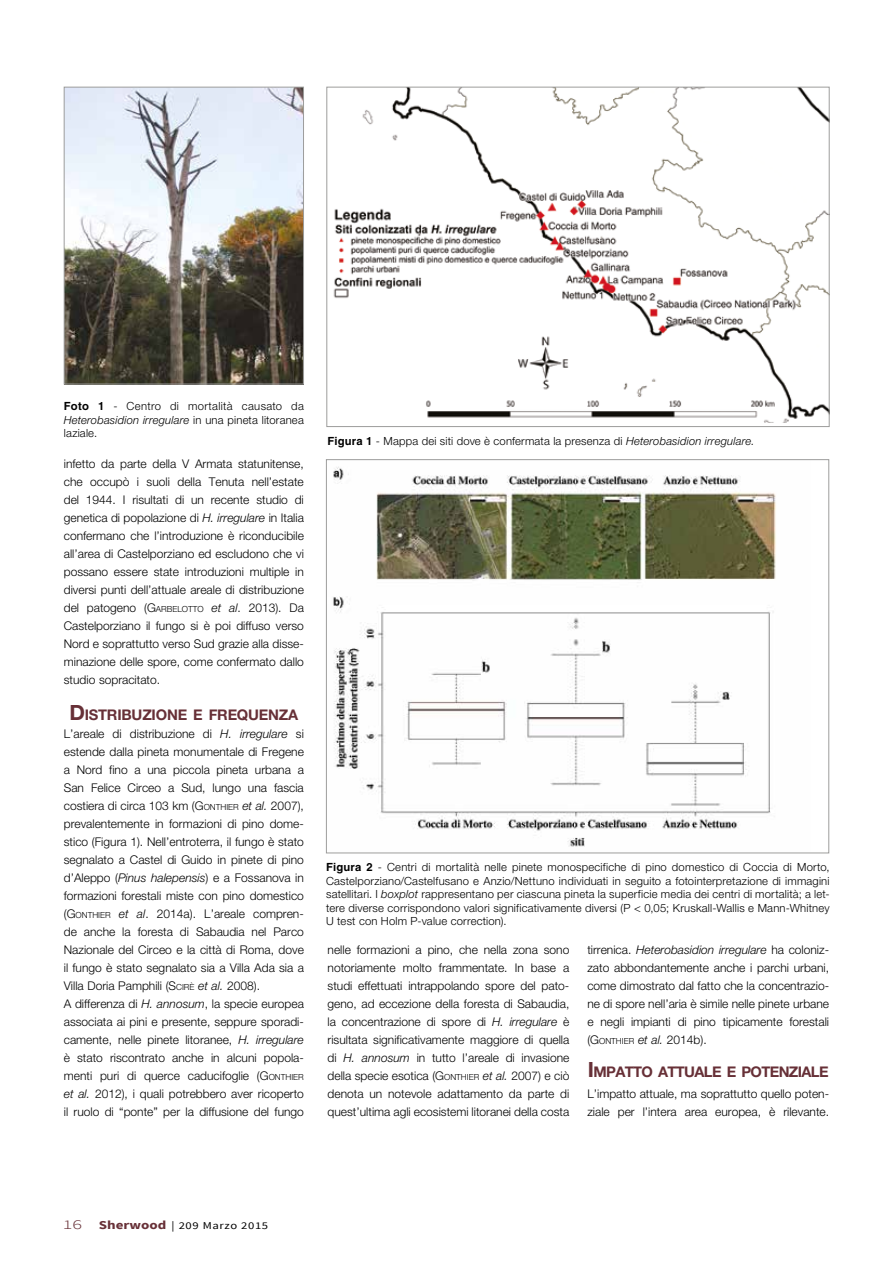
<style>
.page{position:relative;width:893px;height:1263px;background:#fff}
.page>*{position:absolute;margin:0;border:0;box-sizing:border-box;transform-origin:0 0}
.t1{font:700 14.7px "Helvetica Neue LT Std";letter-spacing:-.03em;color:#673037}
.t2{font:300 12px/18px "Helvetica Neue LT Std";color:#000;text-align:justify}
.t3{font:300 11.25px/13.5px "Helvetica Neue LT Std";letter-spacing:.015em;color:#000;text-align:justify}
.t4{font:10.5px "Source Sans Pro";letter-spacing:.05em;color:#000;scale:1.2 1}
.s1{font-family:"Helvetica LT Std";font-weight:700}
.s2{font-style:italic}
.s3{font-style:inherit}
.s4{font-size:8.4px}
.s5{font-size:21px}
.s6{font-weight:300;font-size:13.5px;color:#673037}
.s7{font-weight:700;font-size:12px;color:#673037}
</style>
<div class="page">
<img style="left:66px;top:89px;width:236px;height:293px">
<div style="left:64px;top:87px;width:240px;height:297px;border:1px solid #9d9d9c"></div>
<img style="left:333px;top:89px;width:495px;height:333px">
<img style="left:333px;top:467px;width:443px;height:380px">
<p class="t3" style="left:64px;top:399px;width:242px"><span class="s1">Foto 1</span> - Centro di mortalità causato da <span class="s2">Heterobasidion irregulare</span> in una pineta litoranea laziale.</p>
<p class="t2" style="left:64px;top:454px;width:242px">infetto da parte della V Armata statunitense, che occupò i suoli della Tenuta nell’estate del 1944. I risultati di un recente studio di genetica di popolazione di <span class="s2">H. irregulare</span> in Italia confermano che l’introduzione è riconducibile all’area di Castelporziano ed escludono che vi possano essere state introduzioni multiple in diversi punti dell’attuale areale di distribuzione del patogeno (<span class="s3">G</span><span class="s4">ARBELOTTO</span> <span class="s2">et al</span>. 2013). Da Castelporziano il fungo si è poi diffuso verso Nord e soprattutto verso Sud grazie alla disse&shy;minazione delle spore, come confermato dallo studio sopracitato.</p>
<p class="t1" style="left:69px;top:706px;width:230px"><span class="s5">D</span>ISTRIBUZIONE E FREQUENZA</p>
<p class="t2" style="left:64px;top:724px;width:242px;text-align:left">L’areale di distribuzione di <span class="s2">H. irregulare</span> si estende dalla pineta monumentale di Fregene a Nord fino a una piccola pineta urbana a San Felice Circeo a Sud, lungo una fascia costiera di circa 103 km (<span class="s3">G</span><span class="s4">ONTHIER</span> <span class="s2">et al.</span> 2007), prevalentemente in formazioni di pino dome&shy;stico (Figura 1). Nell’entroterra, il fungo è stato segnalato a Castel di Guido in pinete di pino d’Aleppo (<span class="s2">Pinus halepensis</span>) e a Fossanova in formazioni forestali miste con pino domestico (<span class="s3">G</span><span class="s4">ONTHIER</span> <span class="s2">et al</span>. 2014a). L’areale compren&shy;de anche la foresta di Sabaudia nel Parco Nazionale del Circeo e la città di Roma, dove il fungo è stato segnalato sia a Villa Ada sia a Villa Doria Pamphili (<span class="s3">S</span><span class="s4">CIRÈ</span> <span class="s2">et al.</span> 2008).<br>A differenza di <span class="s2">H. annosum</span>, la specie europea associata ai pini e presente, seppure sporadi&shy;camente, nelle pinete litoranee, <span class="s2">H. irregulare </span>è stato riscontrato anche in alcuni popola&shy;menti puri di querce caducifoglie (<span class="s3">G</span><span class="s4">ONTHIER </span><span class="s2">et al.</span> 2012), i quali potrebbero aver ricoperto il ruolo di “ponte” per la diffusione del fungo</p>
<p class="t3" style="left:328px;top:434px;width:428px"><span class="s1">Figura 1</span> - Mappa dei siti dove è confermata la presenza di <span class="s2">Heterobasidion irregulare.</span></p>
<p class="t3" style="left:326px;top:860px;width:505px"><span class="s1">Figura 2</span> - Centri di mortalità nelle pinete monospecifiche di pino domestico di Coccia di Morto, Castelporziano/Castelfusano e Anzio/Nettuno individuati in seguito a fotointerpretazione di immagini satellitari. I <span class="s2">boxplot</span> rappresentano per ciascuna pineta la superficie media dei centri di mortalità; a let&shy;tere diverse corrispondono valori significativamente diversi (P &lt; 0,05; Kruskall-Wallis e Mann-Whitney U test con Holm P-value correction).</p>
<p class="t2" style="left:328px;top:940px;width:243px">nelle formazioni a pino, che nella zona sono notoriamente molto frammentate. In base a studi effettuati intrappolando spore del pato&shy;geno, ad eccezione della foresta di Sabaudia, la concentrazione di spore di <span class="s2">H. irregulare</span> è risultata significativamente maggiore di quella di <span class="s2">H. annosum</span> in tutto l’areale di invasione della specie esotica (<span class="s3">G</span><span class="s4">ONTHIER</span> <span class="s2">et al.</span> 2007) e ciò denota un notevole adattamento da parte di quest’ultima agli ecosistemi litoranei della costa</p>
<p class="t2" style="left:587px;top:940px;width:243px">tirrenica. <span class="s2">Heterobasidion irregulare</span> ha coloniz&shy;zato abbondantemente anche i parchi urbani, come dimostrato dal fatto che la concentrazio&shy;ne di spore nell’aria è simile nelle pinete urbane e negli impianti di pino tipicamente forestali (<span class="s3">G</span><span class="s4">ONTHIER</span> <span class="s2">et al.</span> 2014b).</p>
<p class="t1" style="left:588px;top:1063px;width:242px"><span class="s5">I</span> MPATTO ATTUALE E POTENZIALE</p>
<p class="t2" style="left:587px;top:1084px;width:243px">L’impatto attuale, ma soprattutto quello poten&shy;ziale per l’intera area europea, è rilevante.</p>
<p class="t4" style="left:63px;top:1220px;width:173px"><span class="s6">16</span> <span class="s7">Sherwood</span> | 209 Marzo 2015</p>
</div>
